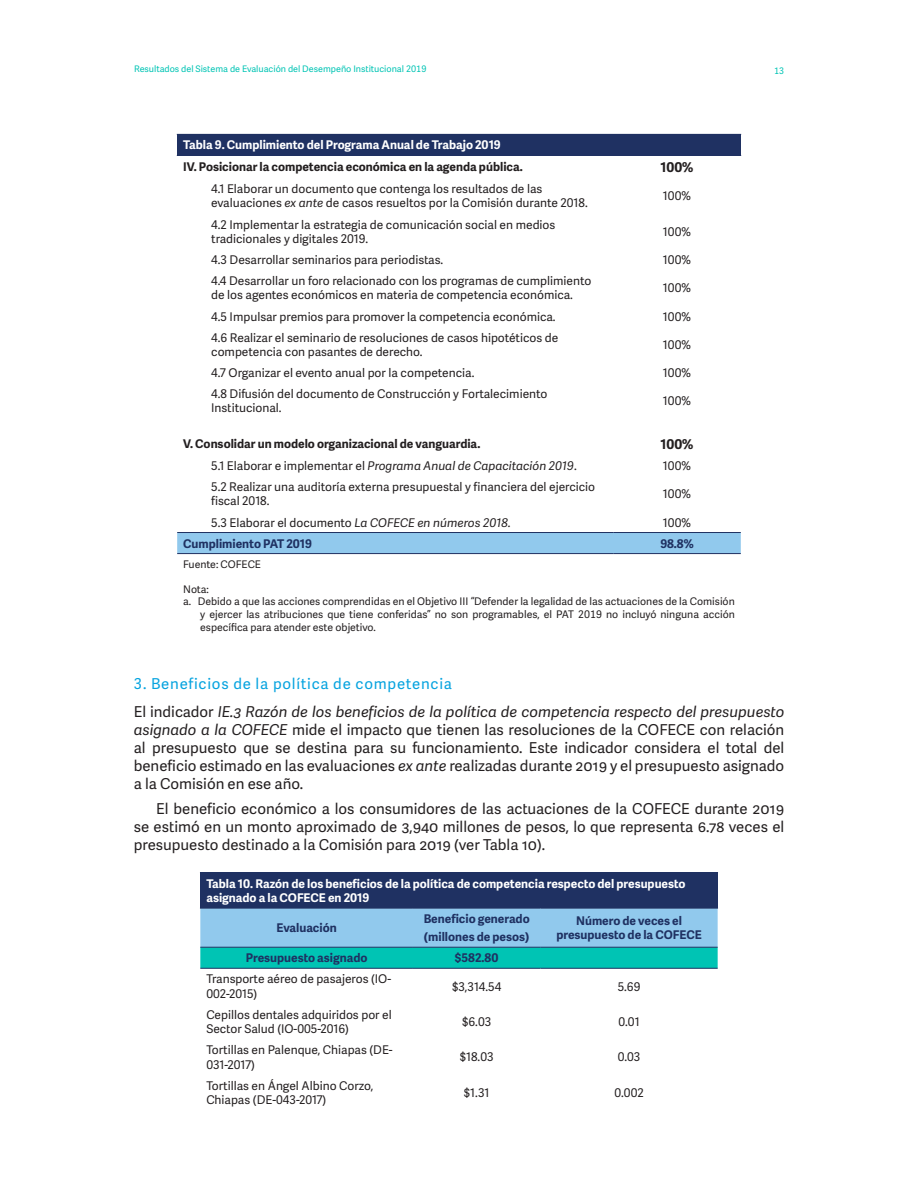
<style>
.page{position:relative;width:918px;height:1188px;background:#fff}
.page>*{position:absolute;margin:0;border:0;box-sizing:border-box;transform-origin:0 0}
.Basic{font:15px/18px "Adelle Sans";color:#231f20;text-align:justify}
.Basic_2{font:15px/18px "Adelle Sans";color:#231f20;text-align:justify}
.A-subtitulo1{font:15px "Adelle Sans";letter-spacing:.05em;color:#06a3df}
.cuerpo{font:700 13.5px "Adelle Sans";color:#231f20}
.cuerpo-2{font:12px/14.4px "Adelle Sans";color:#231f20}
.cabeza{font:700 12px/14.4px "Adelle Sans";color:#fff}
.subcabeza{font:700 12px/14.4px "Adelle Sans";color:#1f3162;text-align:center}
.cuerpo-3{font:700 12px "Adelle Sans";color:#231f20}
.cuerpo-4{font:italic 12px "Adelle Sans";color:#231f20}
.Nota_al_Pie{font:10.5px/12.6px "Adelle Sans";color:#231f20;text-align:justify}
.t1{font:9px "Adelle Sans";color:#00c4b4}
.s1{font-style:italic}
.s2{font-style:normal}
</style>
<div class="page">
<div style="left:177px;top:134px;width:564px;height:21px;background:#1f3162"></div>
<div style="left:177px;top:533px;width:564px;height:20px;background:#91c9ed"></div>
<hr style="left:177px;top:155px;width:436px;height:1px;background:#1f3162">
<hr style="left:613px;top:155px;width:128px;height:1px;background:#1f3162">
<hr style="left:177px;top:532px;width:436px;height:1px;background:#1f3162">
<hr style="left:613px;top:532px;width:128px;height:1px;background:#1f3162">
<hr style="left:177px;top:553px;width:436px;height:1px;background:#1f3162">
<hr style="left:613px;top:553px;width:128px;height:1px;background:#1f3162">
<div style="left:200px;top:873px;width:518px;height:35px;background:#1f3162"></div>
<svg style="left:200px;top:909px;width:518px;height:59px;background:#5fc6d8"></svg>
<hr style="left:540px;top:947px;width:178px;height:1px;background:#1f3162">
<hr style="left:540px;top:968px;width:178px;height:1px;background:#1f3162">
<hr style="left:200px;top:872px;width:213px;height:1px;background:#1f3162">
<hr style="left:413px;top:872px;width:127px;height:1px;background:#1f3162">
<hr style="left:540px;top:872px;width:178px;height:1px;background:#1f3162">
<hr style="left:200px;top:908px;width:213px;height:1px;background:#1f3162">
<hr style="left:413px;top:908px;width:127px;height:1px;background:#1f3162">
<hr style="left:540px;top:908px;width:178px;height:1px;background:#1f3162">
<hr style="left:200px;top:947px;width:213px;height:1px;background:#1f3162">
<hr style="left:200px;top:968px;width:213px;height:1px;background:#1f3162">
<hr style="left:413px;top:947px;width:127px;height:1px;background:#1f3162">
<hr style="left:413px;top:968px;width:127px;height:1px;background:#1f3162">
<p class="t1" style="left:134px;top:62px;width:294px">Resultados del Sistema de Evaluación del Desempeño Institucional 2019</p>
<p class="t1" style="left:774px;top:64px;width:12px">13</p>
<p class="cabeza" style="left:183px;top:137px;width:319px">Tabla 9. Cumplimiento del Programa Anual de Trabajo 2019</p>
<p class="cuerpo-3" style="left:183px;top:158px;width:341px">IV. Posicionar la competencia económica en la agenda pública.</p>
<p class="cuerpo" style="left:661px;top:157px;width:34px">100%</p>
<p class="cuerpo-2" style="left:211px;top:181px;width:378px">4.1 Elaborar un documento que contenga los resultados de las evaluaciones <span class="s1">ex ante</span> de casos resueltos por la Comisión durante 2018.</p>
<p class="cuerpo-2" style="left:663px;top:188px;width:30px">100%</p>
<p class="cuerpo-2" style="left:211px;top:217px;width:346px">4.2 Implementar la estrategia de comunicación social en medios tradicionales y digitales 2019.</p>
<p class="cuerpo-2" style="left:663px;top:224px;width:30px">100%</p>
<p class="cuerpo-2" style="left:211px;top:252px;width:234px">4.3 Desarrollar seminarios para periodistas.</p>
<p class="cuerpo-2" style="left:663px;top:252px;width:30px">100%</p>
<p class="cuerpo-2" style="left:211px;top:273px;width:382px">4.4 Desarrollar un foro relacionado con los programas de cumplimiento de los agentes económicos en materia de competencia económica.</p>
<p class="cuerpo-2" style="left:663px;top:280px;width:30px">100%</p>
<p class="cuerpo-2" style="left:211px;top:309px;width:346px">4.5 Impulsar premios para promover la competencia económica.</p>
<p class="cuerpo-2" style="left:663px;top:309px;width:30px">100%</p>
<p class="cuerpo-2" style="left:211px;top:330px;width:349px">4.6 Realizar el seminario de resoluciones de casos hipotéticos de competencia con pasantes de derecho.</p>
<p class="cuerpo-2" style="left:663px;top:337px;width:30px">100%</p>
<p class="cuerpo-2" style="left:211px;top:365px;width:265px">4.7 Organizar el evento anual por la competencia.</p>
<p class="cuerpo-2" style="left:663px;top:365px;width:30px">100%</p>
<p class="cuerpo-2" style="left:211px;top:386px;width:338px">4.8 Difusión del documento de Construcción y Fortalecimiento<br>Institucional.</p>
<p class="cuerpo-2" style="left:663px;top:393px;width:30px">100%</p>
<p class="cuerpo-3" style="left:183px;top:435px;width:299px">V. Consolidar un modelo organizacional de vanguardia.</p>
<p class="cuerpo" style="left:661px;top:434px;width:34px">100%</p>
<p class="cuerpo-4" style="left:211px;top:457px;width:367px"><span class="s2">5.1 Elaborar e implementar el</span> Programa Anual de Capacitación 2019<span class="s2">.</span></p>
<p class="cuerpo-2" style="left:663px;top:458px;width:30px">100%</p>
<p class="cuerpo-2" style="left:211px;top:479px;width:386px">5.2 Realizar una auditoría externa presupuestal y financiera del ejercicio fiscal 2018.</p>
<p class="cuerpo-2" style="left:663px;top:486px;width:30px">100%</p>
<p class="cuerpo-2" style="left:211px;top:515px;width:301px">5.3 Elaborar el documento <span class="s1">La COFECE en números 2018.</span></p>
<p class="cuerpo-2" style="left:663px;top:515px;width:30px">100%</p>
<p class="subcabeza" style="left:183px;top:536px;width:130px">Cumplimiento PAT 2019</p>
<p class="subcabeza" style="left:660px;top:536px;width:35px">98.8%</p>
<p class="Nota_al_Pie" style="left:183px;top:557px;width:79px">Fuente: COFECE</p>
<p class="Nota_al_Pie" style="left:183px;top:582px;width:27px">Nota:</p>
<p class="Nota_al_Pie" style="left:200px;top:595px;width:536px;text-indent:-17px">a. Debido a que las acciones comprendidas en el Objetivo III “Defender la legalidad de las actuaciones de la Comisión y ejercer las atribuciones que tiene conferidas” no son programables, el PAT 2019 no incluyó ninguna acción específica para atender este objetivo.</p>
<p class="A-subtitulo1" style="left:134px;top:673px;width:320px">3. Beneficios de la política de competencia</p>
<p class="Basic" style="left:134px;top:702px;width:652px">El indicador <span class="s1">IE.3 Razón de los beneficios de la política de competencia respecto del presupuesto asignado a la COFECE</span> mide el impacto que tienen las resoluciones de la COFECE con relación al presupuesto que se destina para su funcionamiento. Este indicador considera el total del beneficio estimado en las evaluaciones <span class="s1">ex ante</span> realizadas durante 2019 y el presupuesto asignado a la Comisión en ese año.</p>
<p class="Basic_2" style="left:134px;top:800px;width:652px;text-indent:22px">El beneficio económico a los consumidores de las actuaciones de la COFECE durante 2019 se estimó en un monto aproximado de 3,940 millones de pesos, lo que representa 6.78 veces el presupuesto destinado a la Comisión para 2019 (ver Tabla 10).</p>
<p class="cabeza" style="left:206px;top:876px;width:481px">Tabla 10. Razón de los beneficios de la política de competencia respecto del presupuesto asignado a la COFECE en 2019</p>
<p class="subcabeza" style="left:277px;top:920px;width:62px">Evaluación</p>
<p class="subcabeza" style="left:424px;top:911px;width:108px">Beneficio generado</p>
<p class="subcabeza" style="left:424px;top:929px;width:107px">(millones de pesos)</p>
<p class="subcabeza" style="left:556px;top:913px;width:147px">Número de veces el presupuesto de la COFECE</p>
<p class="subcabeza" style="left:246px;top:950px;width:123px">Presupuesto asignado</p>
<p class="subcabeza" style="left:455px;top:950px;width:45px">$582.80</p>
<p class="cuerpo-2" style="left:206px;top:971px;width:186px">Transporte aéreo de pasajeros (IO-<br>002-2015)</p>
<p class="cuerpo-2" style="left:452px;top:979px;width:51px">$3,314.54</p>
<p class="cuerpo-2" style="left:618px;top:979px;width:24px">5.69</p>
<p class="cuerpo-2" style="left:206px;top:1007px;width:187px">Cepillos dentales adquiridos por el<br>Sector Salud (IO-005-2016)</p>
<p class="cuerpo-2" style="left:462px;top:1014px;width:31px">$6.03</p>
<p class="cuerpo-2" style="left:619px;top:1014px;width:23px">0.01</p>
<p class="cuerpo-2" style="left:206px;top:1042px;width:188px">Tortillas en Palenque, Chiapas (DE-<br>031-2017)</p>
<p class="cuerpo-2" style="left:460px;top:1050px;width:35px">$18.03</p>
<p class="cuerpo-2" style="left:618px;top:1050px;width:24px">0.03</p>
<p class="cuerpo-2" style="left:206px;top:1078px;width:169px">Tortillas en Ángel Albino Corzo,<br>Chiapas (DE-043-2017)</p>
<p class="cuerpo-2" style="left:464px;top:1085px;width:27px">$1.31</p>
<p class="cuerpo-2" style="left:614px;top:1085px;width:31px">0.002</p>
</div>
